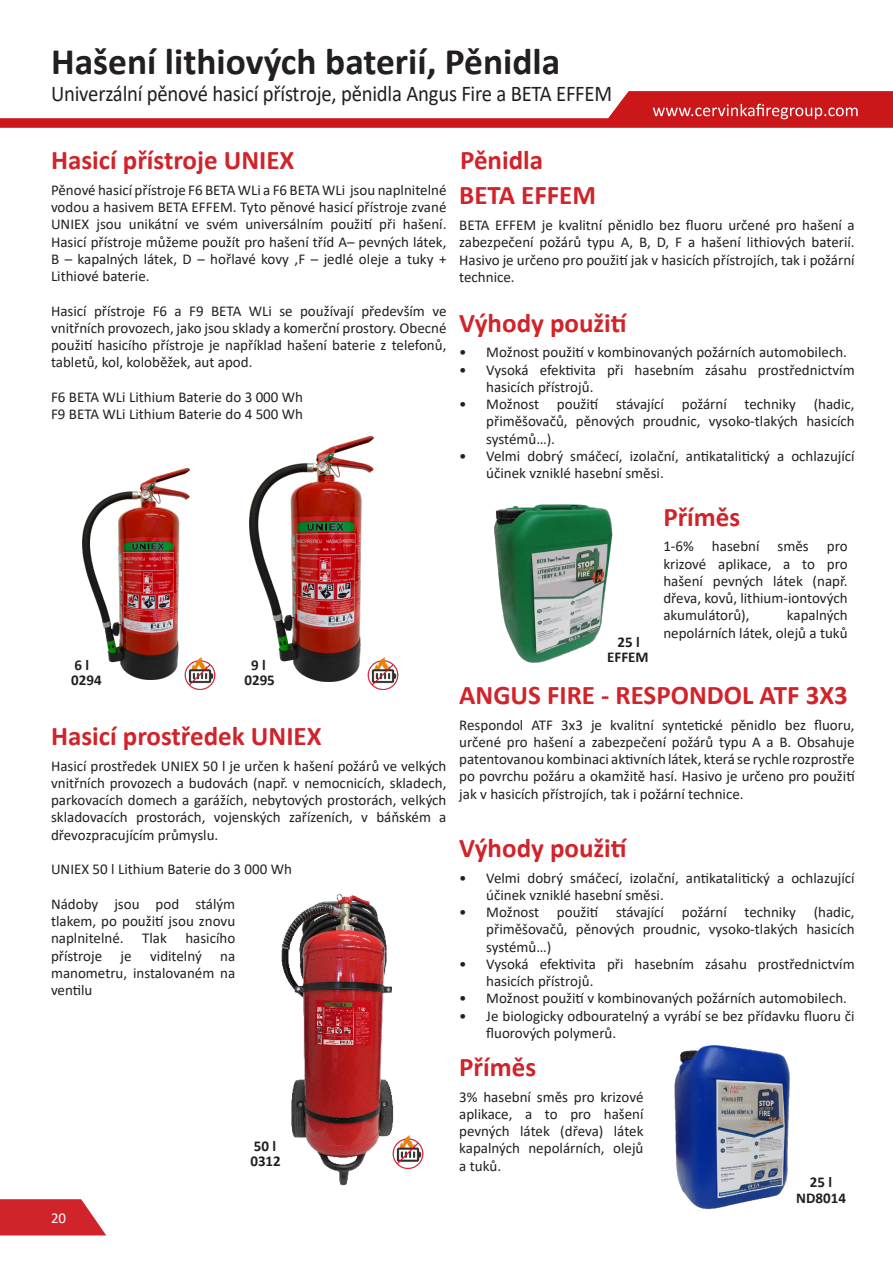
<style>
.page{position:relative;width:893px;height:1263px;background:#fff}
.page>*{position:absolute;margin:0;border:0;box-sizing:border-box;transform-origin:0 0}
.Název_produktu_-_levé_zarovnání{font:700 37.5px "Calibri";color:#231f20}
.Název_odstavce{font:700 27px "Calibri";color:#d1232a}
.Typ_produktu_-_levé_zarovnání{font:22.5px "Calibri";letter-spacing:-.01em;color:#231f20;scale:.92 1}
.Text_-_regular{font:15px/17.2px "Calibri";color:#231f20;text-align:justify}
.Název_odstavce-2{font:15px/17.2px "Calibri";color:#231f20;text-align:justify}
.Název_produktu_-_pravé_zarovnání{font:700 15px "Calibri";color:#231f20}
.t1{font:15px "Calibri";color:#fff}
</style>
<div class="page">
<svg style="left:0;top:1199px;width:106px;height:36px;background:#d63d44"></svg>
<svg style="left:0;top:91px;width:893px;height:37px"></svg>
<img style="left:83px;top:468px;width:107px;height:212px">
<img style="left:250px;top:437px;width:123px;height:245px">
<img style="left:184px;top:657px;width:32px;height:33px">
<img style="left:366px;top:657px;width:33px;height:33px">
<img style="left:281px;top:893px;width:133px;height:293px">
<img style="left:391px;top:1135px;width:33px;height:33px">
<img style="left:494px;top:504px;width:119px;height:159px">
<img style="left:674px;top:1045px;width:116px;height:164px">
<p class="Název_produktu_-_levé_zarovnání" style="left:51px;top:35px;width:511px">Hašení lithiových baterií, Pěnidla</p>
<p class="Typ_produktu_-_levé_zarovnání" style="left:51px;top:78px;width:611px">Univerzální pěnové hasicí přístroje, pěnidla Angus Fire a BETA EFFEM</p>
<p class="Název_odstavce" style="left:51px;top:141px;width:245px">Hasicí přístroje UNIEX</p>
<p class="Text_-_regular" style="left:51px;top:181px;width:397px">Pěnové hasicí přístroje F6 BETA WLi a F6 BETA WLi jsou naplnitelné vodou a hasivem BETA EFFEM. Tyto pěnové hasicí přístroje zvané UNIEX jsou unikátní ve svém universálním použití při hašení.<br>Hasicí přístroje můžeme použít pro hašení tříd A– pevných látek, B – kapalných látek, D – hořlavé kovy ,F – jedlé oleje a tuky + Lithiové baterie.</p>
<p class="Text_-_regular" style="left:51px;top:302px;width:397px">Hasicí přístroje F6 a F9 BETA WLi se používají především ve vnitřních provozech, jako jsou sklady a komerční prostory. Obecné použití hasicího přístroje je například hašení baterie z telefonů, tabletů, kol, koloběžek, aut apod.</p>
<p class="Text_-_regular" style="left:51px;top:388px;width:254px">F6 BETA WLi Lithium Baterie do 3 000 Wh</p>
<p class="Text_-_regular" style="left:51px;top:405px;width:254px">F9 BETA WLi Lithium Baterie do 4 500 Wh</p>
<p class="Název_produktu_-_pravé_zarovnání" style="left:75px;top:655px;width:16px">6 l</p>
<p class="Název_produktu_-_pravé_zarovnání" style="left:71px;top:670px;width:32px">0294</p>
<p class="Název_produktu_-_pravé_zarovnání" style="left:251px;top:655px;width:16px">9 l</p>
<p class="Název_produktu_-_pravé_zarovnání" style="left:244px;top:670px;width:32px">0295</p>
<p class="Název_odstavce" style="left:51px;top:717px;width:272px">Hasicí prostředek UNIEX</p>
<p class="Text_-_regular" style="left:51px;top:756px;width:397px">Hasicí prostředek UNIEX 50 l je určen k hašení požárů ve velkých vnitřních provozech a budovách (např. v nemocnicích, skladech, parkovacích domech a garážích, nebytových prostorách, velkých skladovacích prostorách, vojenských zařízeních, v báňském a dřevozpracujícím průmyslu.</p>
<p class="Text_-_regular" style="left:51px;top:860px;width:243px">UNIEX 50 l Lithium Baterie do 3 000 Wh</p>
<p class="Text_-_regular" style="left:51px;top:895px;width:186px">Nádoby jsou pod stálým tlakem, po použití jsou znovu naplnitelné. Tlak hasicího přístroje je viditelný na manometru, instalovaném na ventilu</p>
<p class="t1" style="left:51px;top:1207px;width:17px">20</p>
<p class="Název_produktu_-_pravé_zarovnání" style="left:254px;top:1136px;width:24px">50 l</p>
<p class="Název_produktu_-_pravé_zarovnání" style="left:250px;top:1151px;width:32px">0312</p>
<p class="Název_odstavce" style="left:460px;top:141px;width:85px">Pěnidla</p>
<p class="Název_odstavce" style="left:459px;top:176px;width:138px">BETA EFFEM</p>
<p class="Text_-_regular" style="left:459px;top:216px;width:397px">BETA EFFEM je kvalitní pěnidlo bez fluoru určené pro hašení a zabezpečení požárů typu A, B, D, F a hašení lithiových baterií.<br>Hasivo je určeno pro použití jak v hasicích přístrojích, tak i požární technice.</p>
<p class="Název_odstavce" style="left:459px;top:303px;width:169px">Výhody použití</p>
<p class="Text_-_regular" style="left:459px;top:343px;width:389px">• Možnost použití v kombinovaných požárních automobilech.</p>
<p class="Text_-_regular" style="left:486px;top:361px;width:370px;text-indent:-27px">• Vysoká efektivita při hasebním zásahu prostřednictvím hasicích přístrojů.</p>
<p class="Text_-_regular" style="left:486px;top:395px;width:370px;text-indent:-27px">• Možnost použití stávající požární techniky (hadic, přiměšovačů, pěnových proudnic, vysoko-tlakých hasicích systémů…).</p>
<p class="Text_-_regular" style="left:486px;top:447px;width:370px;text-indent:-27px">• Velmi dobrý smáčecí, izolační, antikatalitický a ochlazující účinek vzniklé hasební směsi.</p>
<p class="Název_produktu_-_pravé_zarovnání" style="left:617px;top:631px;width:24px">25 l</p>
<p class="Název_produktu_-_pravé_zarovnání" style="left:607px;top:646px;width:43px">EFFEM</p>
<p class="Název_odstavce" style="left:663px;top:497px;width:78px">Příměs</p>
<p class="Text_-_regular" style="left:663px;top:537px;width:186px">1-6% hasební směs pro krizové aplikace, a to pro hašení pevných látek (např. dřeva, kovů, lithium-iontových akumulátorů),</p>
<p class="Text_-_regular" style="left:663px;top:606px;width:186px;text-align:right">kapalných<br>nepolárních látek, olejů a tuků</p>
<p class="Název_odstavce" style="left:459px;top:676px;width:390px">ANGUS FIRE - RESPONDOL ATF 3X3</p>
<p class="Název_odstavce-2" style="left:459px;top:716px;width:397px">Respondol ATF 3x3 je kvalitní syntetické pěnidlo bez fluoru, určené pro hašení a zabezpečení požárů typu A a B. Obsahuje patentovanou kombinaci aktivních látek, která se rychle rozprostře po povrchu požáru a okamžitě hasí. Hasivo je určeno pro použití jak v hasicích přístrojích, tak i požární technice.</p>
<p class="Název_odstavce" style="left:459px;top:829px;width:169px">Výhody použití</p>
<p class="Text_-_regular" style="left:486px;top:868px;width:370px;text-indent:-27px">• Velmi dobrý smáčecí, izolační, antikatalitický a ochlazující účinek vzniklé hasební směsi.</p>
<p class="Text_-_regular" style="left:486px;top:903px;width:370px;text-indent:-27px">• Možnost použití stávající požární techniky (hadic, přiměšovačů, pěnových proudnic, vysoko-tlakých hasicích systémů…)</p>
<p class="Text_-_regular" style="left:486px;top:955px;width:370px;text-indent:-27px">• Vysoká efektivita při hasebním zásahu prostřednictvím hasicích přístrojů.</p>
<p class="Text_-_regular" style="left:459px;top:989px;width:389px">• Možnost použití v kombinovaných požárních automobilech.</p>
<p class="Text_-_regular" style="left:486px;top:1006px;width:370px;text-indent:-27px">• Je biologicky odbouratelný a vyrábí se bez přídavku fluoru či fluorových polymerů.</p>
<p class="Název_odstavce" style="left:459px;top:1048px;width:78px">Příměs</p>
<p class="Text_-_regular" style="left:459px;top:1088px;width:186px">3% hasební směs pro krizové aplikace, a to pro hašení pevných látek (dřeva) látek kapalných nepolárních, olejů a tuků.</p>
<p class="Název_produktu_-_pravé_zarovnání" style="left:810px;top:1172px;width:24px">25 l</p>
<p class="Název_produktu_-_pravé_zarovnání" style="left:796px;top:1187px;width:51px">ND8014</p>
</div>
